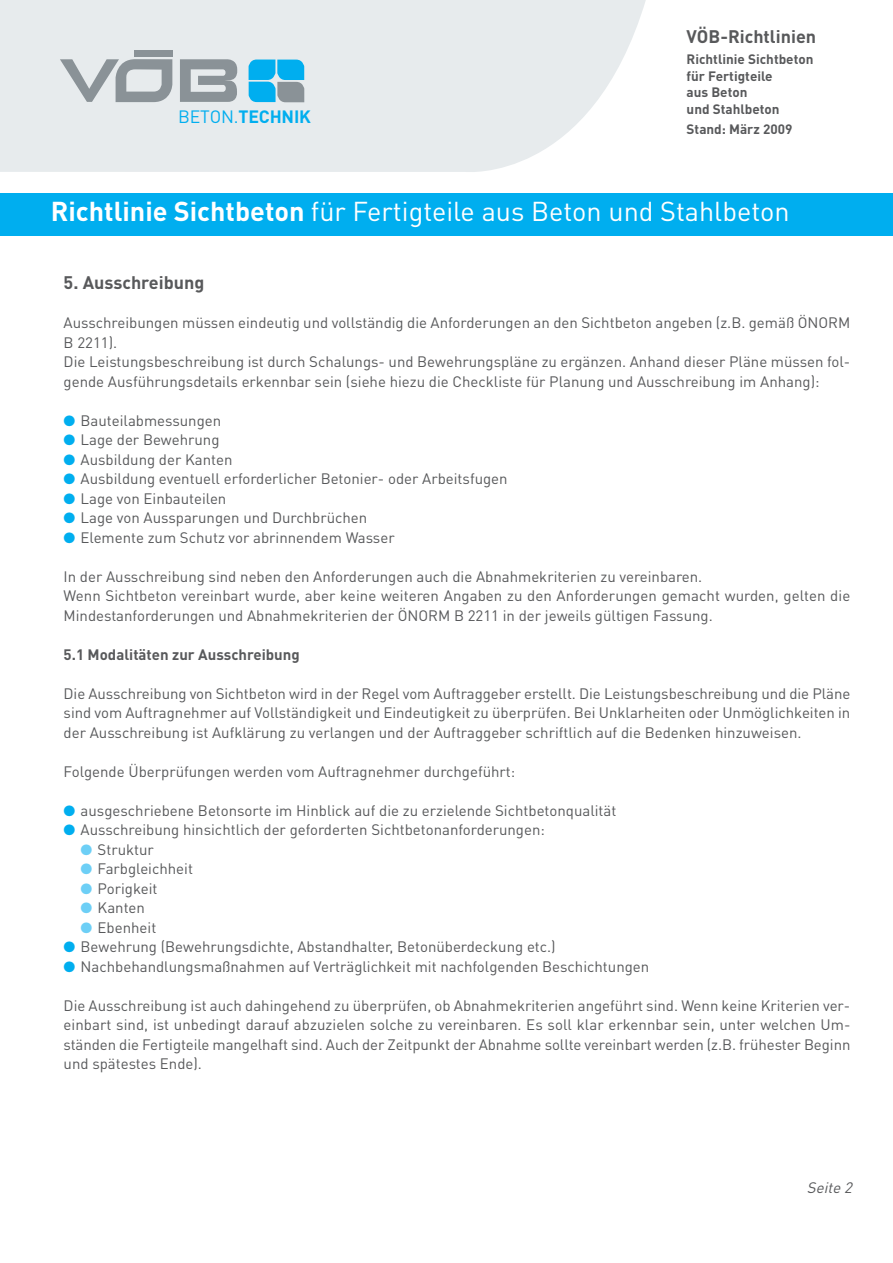
<style>
.page{position:relative;width:893px;height:1263px;background:#fff}
.page>*{position:absolute;margin:0;border:0;box-sizing:border-box;transform-origin:0 0}
.t1{font:27px "DINOT";color:#fff}
.t2{font:700 18px "DINOT";color:#58595b}
.t3{font:700 17.7px "DINOT";letter-spacing:-.01em;color:#00aeef}
.t4{font:15px/19.5px "DINOT";color:#58595b}
.t5{font:700 15px "DINOT";color:#58595b}
.t6{font:italic 15px "DINOT";color:#58595b}
.t7{font:700 13.5px/16.5px "DINOT";color:#58595b}
.s1{font-weight:400}
.s2{font-weight:700}
.s3{color:#00aeef}
.s4{color:#6dcff6}
</style>
<div class="page">
<svg style="left:0;top:0;width:646px;height:172px;fill:#e7ebed"></svg>
<div style="left:134px;top:50px;width:38px;height:6px;background:#8a9297"></div>
<svg style="left:180px;top:59px;width:59px;height:43px"></svg>
<svg style="left:60px;top:59px;width:112px;height:43px"></svg>
<svg style="left:249px;top:60px;width:55px;height:42px"></svg>
<div style="left:0;top:193px;width:892px;height:42px;background:#00aeef"></div>
<p class="t3" style="left:178px;top:107px;width:134px"><span class="s1">BETON.</span>TECHNIK</p>
<p class="t2" style="left:686px;top:31px;width:131px">VÖB-Richtlinien</p>
<p class="t7" style="left:686px;top:52px;width:128px">Richtlinie Sichtbeton für Fertigteile<br>aus Beton<br>und Stahlbeton</p>
<p class="t7" style="left:686px;top:123px;width:107px">Stand: März 2009</p>
<h1 class="t1" style="left:51px;top:202px;width:740px"><span class="s2">Richtlinie Sichtbeton</span> für Fertigteile aus Beton und Stahlbeton</h1>
<p class="t2" style="left:64px;top:277px;width:142px">5. Ausschreibung</p>
<p class="t4" style="left:64px;top:315px;width:788px">Ausschreibungen müssen eindeutig und vollständig die Anforderungen an den Sichtbeton angeben (z.B. gemäß ÖNORM B 2211).<br>Die Leistungsbeschreibung ist durch Schalungs- und Bewehrungspläne zu ergänzen. Anhand dieser Pläne müssen fol&shy;gende Ausführungsdetails erkennbar sein (siehe hiezu die Checkliste für Planung und Ausschreibung im Anhang):</p>
<p class="t4" style="left:64px;top:413px;width:159px"><span class="s3">●</span> Bauteilabmessungen</p>
<p class="t4" style="left:64px;top:432px;width:157px"><span class="s3">●</span> Lage der Bewehrung</p>
<p class="t4" style="left:64px;top:452px;width:170px"><span class="s3">●</span> Ausbildung der Kanten</p>
<p class="t4" style="left:64px;top:471px;width:446px"><span class="s3">●</span> Ausbildung eventuell erforderlicher Betonier- oder Arbeitsfugen</p>
<p class="t4" style="left:64px;top:491px;width:164px"><span class="s3">●</span> Lage von Einbauteilen</p>
<p class="t4" style="left:64px;top:510px;width:305px"><span class="s3">●</span> Lage von Aussparungen und Durchbrüchen</p>
<p class="t4" style="left:64px;top:530px;width:333px"><span class="s3">●</span> Elemente zum Schutz vor abrinnendem Wasser</p>
<p class="t4" style="left:64px;top:569px;width:788px">In der Ausschreibung sind neben den Anforderungen auch die Abnahmekriterien zu vereinbaren.<br>Wenn Sichtbeton vereinbart wurde, aber keine weiteren Angaben zu den Anforderungen gemacht wurden, gelten die<br>Mindestanforderungen und Abnahmekriterien der ÖNORM B 2211 in der jeweils gültigen Fassung.</p>
<p class="t5" style="left:64px;top:649px;width:238px">5.1 Modalitäten zur Ausschreibung</p>
<p class="t4" style="left:64px;top:686px;width:788px;text-align:justify">Die Ausschreibung von Sichtbeton wird in der Regel vom Auftraggeber erstellt. Die Leistungsbeschreibung und die Pläne sind vom Auftragnehmer auf Vollständigkeit und Eindeutigkeit zu überprüfen. Bei Unklarheiten oder Unmöglichkeiten in der Ausschreibung ist Aufklärung zu verlangen und der Auftraggeber schriftlich auf die Bedenken hinzuweisen.</p>
<p class="t4" style="left:64px;top:764px;width:453px">Folgende Überprüfungen werden vom Auftragnehmer durchgeführt:</p>
<p class="t4" style="left:64px;top:803px;width:554px"><span class="s3">●</span> ausgeschriebene Betonsorte im Hinblick auf die zu erzielende Sichtbetonqualität</p>
<p class="t4" style="left:64px;top:822px;width:483px"><span class="s3">●</span> Ausschreibung hinsichtlich der geforderten Sichtbetonanforderungen:</p>
<p class="t4" style="left:81px;top:842px;width:75px"><span class="s4">●</span> Struktur</p>
<p class="t4" style="left:81px;top:861px;width:114px"><span class="s4">●</span> Farbgleichheit</p>
<p class="t4" style="left:81px;top:881px;width:78px"><span class="s4">●</span> Porigkeit</p>
<p class="t4" style="left:81px;top:900px;width:66px"><span class="s4">●</span> Kanten</p>
<p class="t4" style="left:81px;top:920px;width:77px"><span class="s4">●</span> Ebenheit</p>
<p class="t4" style="left:64px;top:939px;width:494px"><span class="s3">●</span> Bewehrung (Bewehrungsdichte, Abstandhalter, Betonüberdeckung etc.)</p>
<p class="t4" style="left:64px;top:959px;width:587px"><span class="s3">●</span> Nachbehandlungsmaßnahmen auf Verträglichkeit mit nachfolgenden Beschichtungen</p>
<p class="t4" style="left:64px;top:998px;width:788px;text-align:justify">Die Ausschreibung ist auch dahingehend zu überprüfen, ob Abnahmekriterien angeführt sind. Wenn keine Kriterien ver&shy;einbart sind, ist unbedingt darauf abzuzielen solche zu vereinbaren. Es soll klar erkennbar sein, unter welchen Um&shy;ständen die Fertigteile mangelhaft sind. Auch der Zeitpunkt der Abnahme sollte vereinbart werden (z.B. frühester Beginn und spätestes Ende).</p>
<p class="t6" style="left:807px;top:1182px;width:49px">Seite 2</p>
</div>
